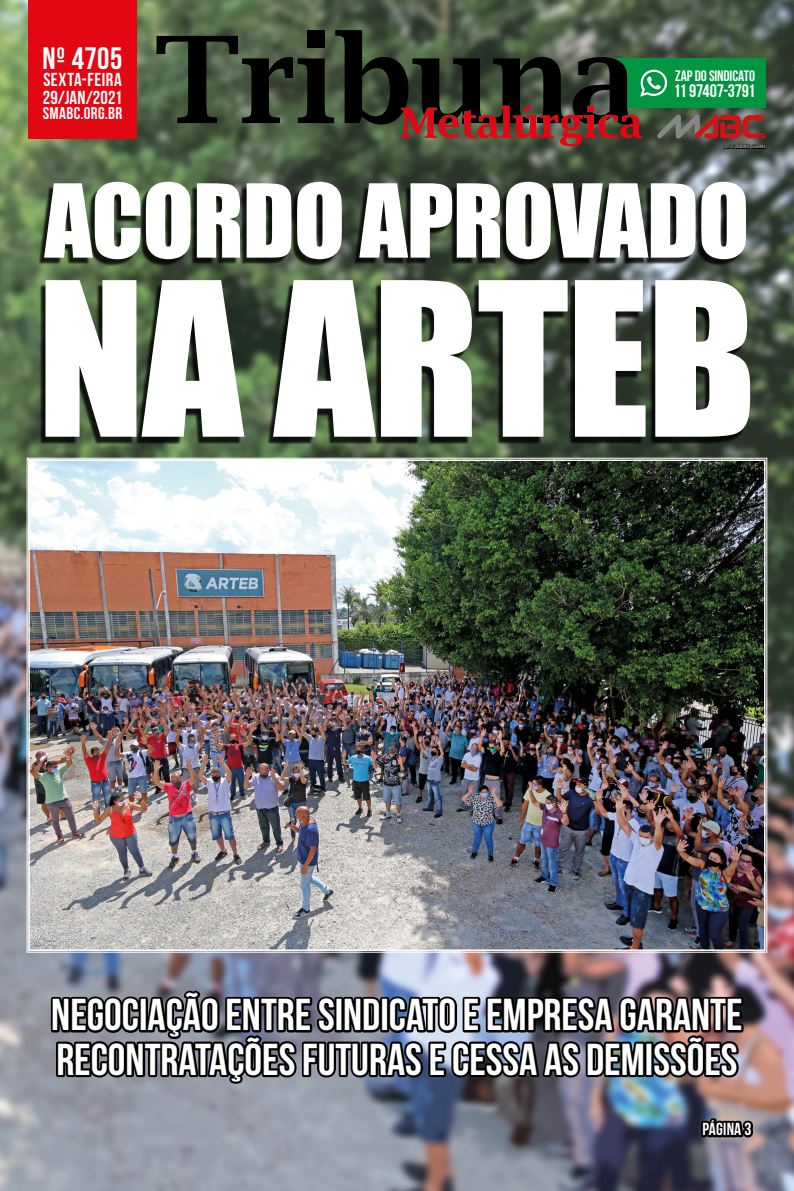
<style>
.page{position:relative;width:794px;height:1191px;background:#fff}
.page>*{position:absolute;margin:0;border:0;box-sizing:border-box;transform-origin:0 0}
.t1{font:198px "Impact";letter-spacing:-.01em;color:#fff}
.t2{font:94px "Impact";letter-spacing:-.01em;color:#fff}
.t3{font:44.6px/44.6px "Bebas Neue";color:#fff}
.t4{font:31px "Bebas Neue";letter-spacing:.02em;color:#fff}
.t5{font:18.8px/18px "Bebas Neue";letter-spacing:.02em;color:#fff}
.t6{font:18.1px "Bebas Neue";letter-spacing:-.01em;color:#fff}
.t7{font:17.5px "Bebas Neue";letter-spacing:.01em;color:#fff}
.t8{font:17px "Bebas Neue";letter-spacing:.02em;color:#fff}
.t9{font:15.1px "Bebas Neue";letter-spacing:-.005em;color:#fff}
.t10{font:italic condensed 4.4px "Swiss 721 BT";color:#fff}
.s1{font-size:6.2px}
</style>
<div class="page">
<img style="left:0;top:0;width:794px;height:1191px">
<svg style="left:156px;top:30px;width:610px;height:122px;background:#3e4a35"></svg>
<div style="left:38px;top:185px;width:710px;height:259px;background:#000;opacity:.82"></div>
<img style="left:49px;top:986px;width:706px;height:178px">
<div style="left:28px;top:0;width:109px;height:138px;background:#e30613"></div>
<img style="left:27px;top:458px;width:740px;height:494px">
<div style="left:28px;top:459px;width:737px;height:492px;border:2px solid #fff"></div>
<p class="t4" style="left:43px;top:42px;width:81px">Nº 4705</p>
<p class="t5" style="left:43px;top:71px;width:81px">SEXTA-FEIRA<br>29/JAN/2021</p>
<p class="t8" style="left:43px;top:104px;width:81px">SMABC.ORG.BR</p>
<p class="t9" style="left:675px;top:67px;width:82px">ZAP DO SINDICATO</p>
<p class="t6" style="left:673px;top:81px;width:83px">11 97407-3791</p>
<p class="t10" style="left:724px;top:144px;width:43px">FOTO<span class="s1">:</span> ADONIS GUERRA</p>
<h2 class="t2" style="left:45px;top:148px;width:706px">ACORDO APROVADO</h2>
<h1 class="t1" style="left:37px;top:205px;width:720px">NA ARTEB</h1>
<p class="t3" style="left:51px;top:992px;width:692px">NEGOCIAÇÃO ENTRE SINDICATO E EMPRESA GARANTE<br>RECONTRATAÇÕES FUTURAS E CESSA AS DEMISSÕES</p>
<p class="t7" style="left:702px;top:1119px;width:50px">PÁGINA 3</p>
</div>
